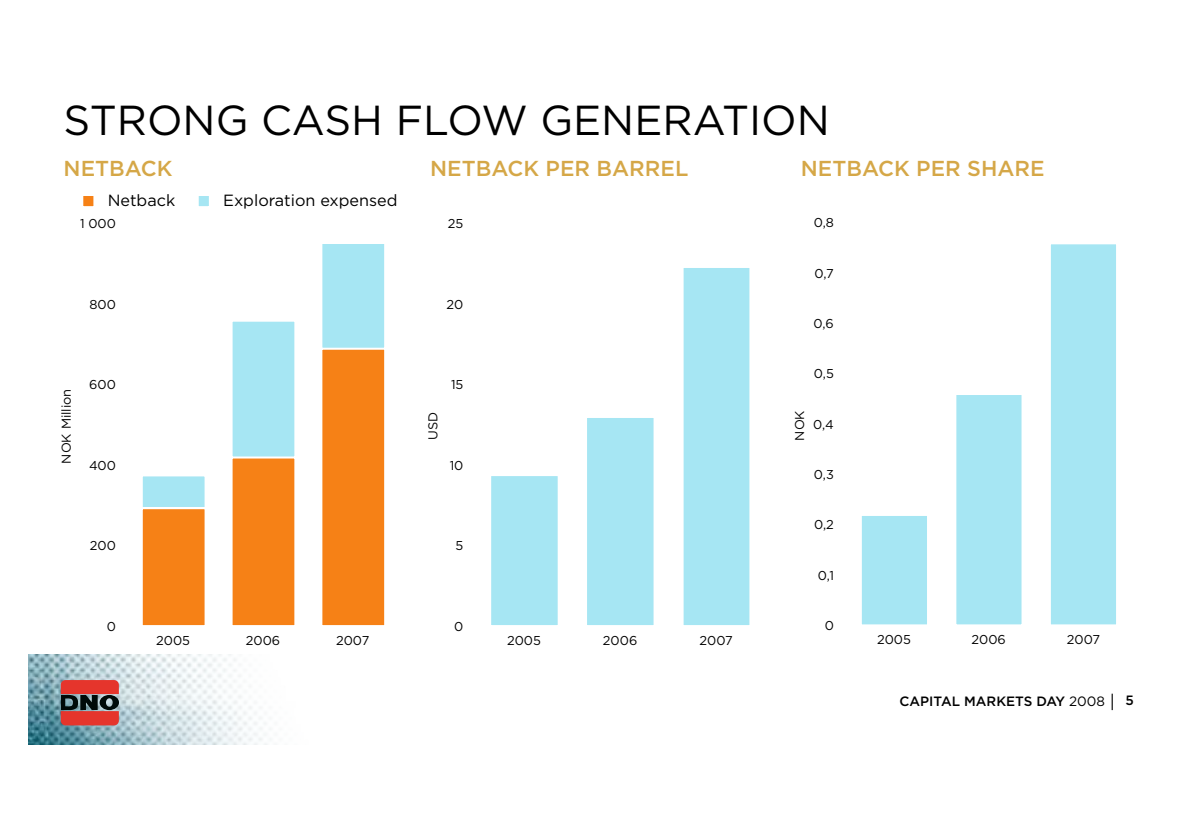
<style>
.page{position:relative;width:1191px;height:840px;background:#fff}
.page>*{position:absolute;margin:0;border:0;box-sizing:border-box;transform-origin:0 0}
.t1{font:41.8px "Gotham";color:#000}
.t2{font:500 21.6px "Gotham";color:#d5a747}
.t3{font:16.2px "Gotham";color:#000}
.t4{font:500 13.4px "Gotham";color:#000}
.t5{font:12.8px "Gotham";color:#000}
.s1{font-weight:400}
.s2{font-family:"Arial";font-weight:400}
</style>
<div class="page">
<img style="left:28px;top:654px;width:243px;height:90px">
<svg style="left:61px;top:679px;width:58px;height:46px;background:#a74540"></svg>
<svg style="left:322px;top:244px;width:63px;height:382px;background:#e09f56"></svg>
<svg style="left:232px;top:321px;width:63px;height:305px;background:#d3b07d"></svg>
<svg style="left:142px;top:476px;width:63px;height:150px;background:#e69a4c"></svg>
<svg style="left:83px;top:196px;width:11px;height:11px"></svg>
<svg style="left:198px;top:196px;width:11px;height:11px"></svg>
<div style="left:683px;top:268px;width:67px;height:357px;background:#a6e6f3"></div>
<div style="left:587px;top:418px;width:67px;height:207px;background:#a6e6f3"></div>
<div style="left:491px;top:476px;width:67px;height:149px;background:#a6e6f3"></div>
<div style="left:1051px;top:244px;width:65px;height:381px;background:#a6e6f3"></div>
<div style="left:956px;top:395px;width:66px;height:230px;background:#a6e6f3"></div>
<div style="left:861px;top:516px;width:66px;height:109px;background:#a6e6f3"></div>
<h1 class="t1" style="left:63px;top:94px;width:768px">STRONG CASH FLOW GENERATION</h1>
<h2 class="t2" style="left:64px;top:154px;width:110px">NETBACK</h2>
<p class="t3" style="left:108px;top:189px;width:69px">Netback</p>
<p class="t3" style="left:223px;top:189px;width:176px">Exploration expensed</p>
<h2 class="t2" style="left:430px;top:154px;width:260px">NETBACK PER BARREL</h2>
<h2 class="t2" style="left:801px;top:154px;width:245px">NETBACK PER SHARE</h2>
<p class="t5" style="left:80px;top:215px;width:37px">1 000</p>
<p class="t5" style="left:448px;top:215px;width:17px">25</p>
<p class="t5" style="left:813px;top:214px;width:22px">0,8</p>
<p class="t5" style="left:814px;top:265px;width:21px">0,7</p>
<p class="t5" style="left:90px;top:296px;width:28px">800</p>
<p class="t5" style="left:446px;top:296px;width:18px">20</p>
<p class="t5" style="left:813px;top:315px;width:22px">0,6</p>
<p class="t5" style="left:58px;top:463px;width:76px;rotate:-90deg">NOK Million</p>
<p class="t5" style="left:89px;top:376px;width:28px">600</p>
<p class="t5" style="left:89px;top:456px;width:28px">400</p>
<p class="t5" style="left:425px;top:440px;width:29px;rotate:-90deg">USD</p>
<p class="t5" style="left:451px;top:376px;width:14px">15</p>
<p class="t5" style="left:450px;top:456px;width:15px">10</p>
<p class="t5" style="left:814px;top:365px;width:21px">0,5</p>
<p class="t5" style="left:791px;top:440px;width:32px;rotate:-90deg">NOK</p>
<p class="t5" style="left:813px;top:416px;width:22px">0,4</p>
<p class="t5" style="left:814px;top:466px;width:21px">0,3</p>
<p class="t5" style="left:814px;top:516px;width:21px">0,2</p>
<p class="t5" style="left:90px;top:537px;width:28px">200</p>
<p class="t5" style="left:455px;top:537px;width:9px">5</p>
<p class="t5" style="left:818px;top:566px;width:18px">0,1</p>
<p class="t5" style="left:107px;top:617px;width:11px">0</p>
<p class="t5" style="left:454px;top:617px;width:11px">0</p>
<p class="t5" style="left:824px;top:617px;width:11px">0</p>
<p class="t5" style="left:156px;top:631px;width:35px">2005</p>
<p class="t5" style="left:246px;top:631px;width:36px">2006</p>
<p class="t5" style="left:336px;top:631px;width:35px">2007</p>
<p class="t5" style="left:507px;top:631px;width:35px">2005</p>
<p class="t5" style="left:603px;top:631px;width:36px">2006</p>
<p class="t5" style="left:699px;top:631px;width:35px">2007</p>
<p class="t5" style="left:877px;top:631px;width:35px">2005</p>
<p class="t5" style="left:971px;top:631px;width:36px">2006</p>
<p class="t5" style="left:1066px;top:631px;width:35px">2007</p>
<p class="t4" style="left:899px;top:692px;width:219px">CAPITAL MARKETS DAY <span class="s1">2008</span> <span class="s2">│</span></p>
<p class="t4" style="left:1125px;top:691px;width:10px">5</p>
</div>
